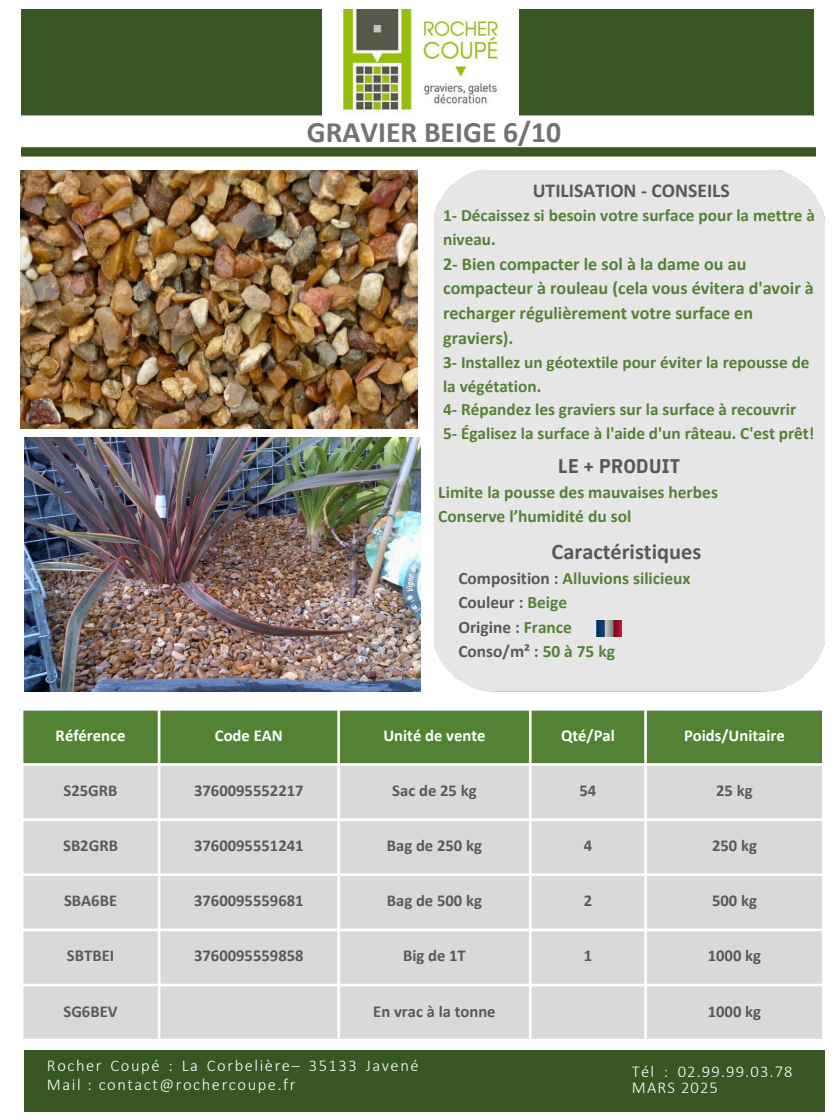
<style>
.page{position:relative;width:840px;height:1120px;background:#fff}
.page>*{position:absolute;margin:0;border:0;box-sizing:border-box;transform-origin:0 0}
.t1{font:700 29.75px "Calibri";color:#767171}
.t2{font:700 22.31px "Calibri";color:#595959}
.t3{font:700 19.69px "Calibri";color:#595959}
.t4{font:700 19.69px "IBM Plex Sans Cond";letter-spacing:.015em;color:#595959}
.t5{font:700 18.11px/24.9px "Calibri";color:#548235}
.t6{font:700 17.5px/24.3px "Calibri";color:#548235}
.t7{font:700 17.41px/24.3px "Calibri";color:#595959}
.t8{font:700 17.24px/23.6px "Calibri";color:#548235}
.t9{font:700 16.62px "Calibri";color:#595959}
.t10{font:700 16.62px "Calibri";color:#fff}
.t11{font:300 16.62px/16.4px "Calibri";letter-spacing:.07em;color:#fff}
.t12{font:300 16.54px/18.4px "Calibri";letter-spacing:.095em;color:#fff}
.s1{color:#548235}
</style>
<div class="page">
<div style="left:21px;top:9px;width:792px;height:106px;background:#385723"></div>
<div style="left:24px;top:1050px;width:801px;height:61px;background:#385723"></div>
<img style="left:322px;top:9px;width:196px;height:106px">
<img style="left:21px;top:147px;width:795px;height:9px">
<div style="left:434px;top:171px;width:391px;height:520px;background:#e6e6e6"></div>
<img style="left:597px;top:621px;width:25px;height:15px">
<img style="left:21px;top:171px;width:396px;height:257px">
<img style="left:24px;top:437px;width:397px;height:254px">
<div style="left:23px;top:710px;width:799px;height:53px;background:#548235"></div>
<div style="left:23px;top:766px;width:799px;height:272px;background:#d9d9d9"></div>
<hr style="left:158px;top:710px;width:2px;height:328px;background:#fff">
<hr style="left:337px;top:710px;width:3px;height:328px;background:#fff">
<hr style="left:529px;top:710px;width:3px;height:328px;background:#fff">
<hr style="left:644px;top:710px;width:3px;height:328px;background:#fff">
<hr style="left:21px;top:818px;width:804px;height:3px;background:#fff">
<hr style="left:21px;top:873px;width:804px;height:3px;background:#fff">
<hr style="left:21px;top:928px;width:804px;height:3px;background:#fff">
<hr style="left:21px;top:983px;width:804px;height:3px;background:#fff">
<p class="t1" style="left:307px;top:120px;width:256px">GRAVIER BEIGE 6/10</p>
<p class="t3" style="left:533px;top:182px;width:199px">UTILISATION - CONSEILS</p>
<p class="t8" style="left:443px;top:205px;width:373px">1- Décaissez si besoin votre surface pour la mettre à niveau.</p>
<p class="t5" style="left:443px;top:252px;width:372px">2- Bien compacter le sol à la dame ou au compacteur à rouleau (cela vous évitera d'avoir à recharger régulièrement votre surface en graviers).</p>
<p class="t8" style="left:443px;top:352px;width:373px">3- Installez un géotextile pour éviter la repousse de la végétation.<br>4- Répandez les graviers sur la surface à recouvrir 5- Égalisez la surface à l'aide d'un râteau. C'est prêt!</p>
<p class="t4" style="left:558px;top:452px;width:123px">LE + PRODUIT</p>
<p class="t6" style="left:438px;top:481px;width:281px">Limite la pousse des mauvaises herbes<br>Conserve l’humidité du sol</p>
<p class="t2" style="left:552px;top:542px;width:151px">Caractéristiques</p>
<p class="t7" style="left:458px;top:567px;width:234px">Composition : <span class="s1">Alluvions silicieux<br></span>Couleur : <span class="s1">Beige<br></span>Origine : <span class="s1">France<br></span>Conso/m² : <span class="s1">50 à 75 kg</span></p>
<p class="t10" style="left:56px;top:728px;width:71px">Référence</p>
<p class="t10" style="left:215px;top:728px;width:69px">Code EAN</p>
<h1 class="t10" style="left:383px;top:728px;width:104px">Unité de vente</h1>
<p class="t10" style="left:561px;top:728px;width:55px">Qté/Pal</p>
<p class="t10" style="left:684px;top:728px;width:102px">Poids/Unitaire</p>
<p class="t9" style="left:64px;top:783px;width:55px">S25GRB</p>
<p class="t9" style="left:194px;top:783px;width:111px">3760095552217</p>
<h3 class="t9" style="left:392px;top:783px;width:86px">Sac de 25 kg</h3>
<h4 class="t9" style="left:579px;top:783px;width:18px">54</h4>
<h3 class="t9" style="left:716px;top:783px;width:38px">25 kg</h3>
<h5 class="t9" style="left:63px;top:838px;width:56px">SB2GRB</h5>
<h2 class="t9" style="left:194px;top:838px;width:111px">3760095551241</h2>
<h5 class="t9" style="left:387px;top:838px;width:97px">Bag de 250 kg</h5>
<p class="t9" style="left:584px;top:838px;width:10px">4</p>
<p class="t9" style="left:712px;top:838px;width:46px">250 kg</p>
<p class="t9" style="left:64px;top:893px;width:55px">SBA6BE</p>
<p class="t9" style="left:194px;top:893px;width:111px">3760095559681</p>
<p class="t9" style="left:387px;top:893px;width:97px">Bag de 500 kg</p>
<p class="t9" style="left:584px;top:893px;width:10px">2</p>
<p class="t9" style="left:712px;top:893px;width:46px">500 kg</p>
<p class="t9" style="left:67px;top:949px;width:49px">SBTBEI</p>
<p class="t9" style="left:194px;top:949px;width:111px">3760095559858</p>
<p class="t9" style="left:403px;top:949px;width:64px">Big de 1T</p>
<p class="t9" style="left:584px;top:949px;width:10px">1</p>
<p class="t9" style="left:708px;top:949px;width:55px">1000 kg</p>
<p class="t9" style="left:64px;top:1004px;width:56px">SG6BEV</p>
<p class="t9" style="left:373px;top:1004px;width:124px">En vrac à la tonne</p>
<p class="t9" style="left:708px;top:1004px;width:55px">1000 kg</p>
<p class="t12" style="left:47px;top:1058px;width:373px">Rocher Coupé : La Corbelière– 35133 Javené<br>Mail : contact@rochercoupe.fr</p>
<p class="t11" style="left:632px;top:1064px;width:162px">Tél : 02.99.99.03.78<br>MARS 2025</p>
</div>
